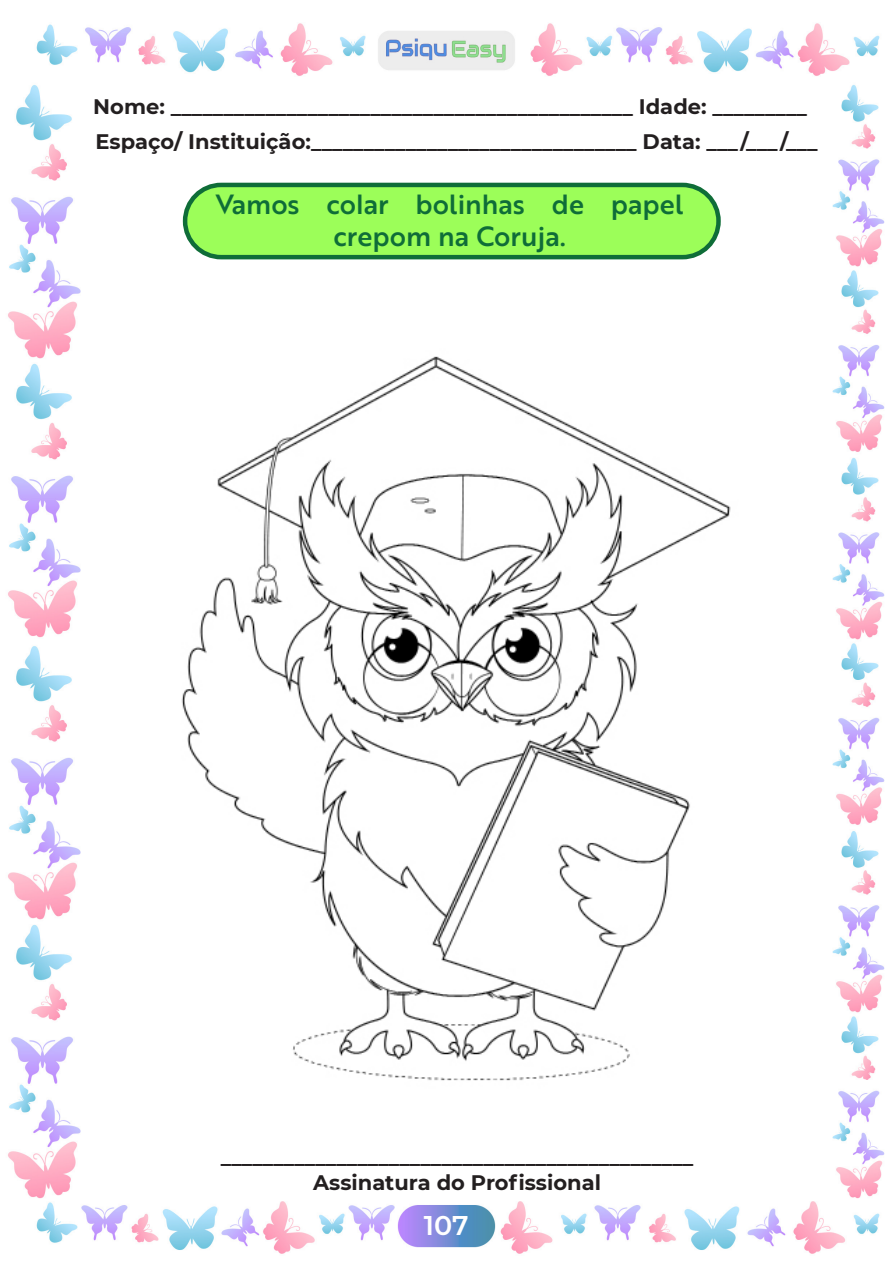
<style>
.page{position:relative;width:893px;height:1263px;background:#fff}
.page>*{position:absolute;margin:0;border:0;box-sizing:border-box;transform-origin:0 0}
.Textos_Título{font:500 27px/32.4px "Brother 1816";color:#0f6d38;text-align:center}
.t1{font:600 27px "Montserrat";color:#fff}
.t2{font:700 21px "Montserrat";color:#231f20}
</style>
<div class="page">
<img style="left:8px;top:23px;width:877px;height:1231px">
<div style="left:185px;top:185px;width:533px;height:72px;background:#9cfe59;border-radius:36px"></div>
<div style="left:183px;top:183px;width:538px;height:76px;border:4px solid #0f6d38;border-radius:36px"></div>
<img style="left:102px;top:293px;width:707px;height:851px">
<p class="t2" style="left:93px;top:91px;width:715px">Nome: ____________________________________________ Idade: _________</p>
<p class="t2" style="left:96px;top:126px;width:723px">Espaço/ Instituição:_______________________________ Data: ___/___/___</p>
<p class="Textos_Título" style="left:216px;top:187px;width:469px">Vamos colar bolinhas de papel crepom na Coruja.</p>
<p class="t2" style="left:221px;top:1142px;width:474px">_____________________________________________</p>
<p class="t2" style="left:313px;top:1167px;width:289px">Assinatura do Profissional</p>
<p class="t1" style="left:424px;top:1206px;width:46px">107</p>
</div>
